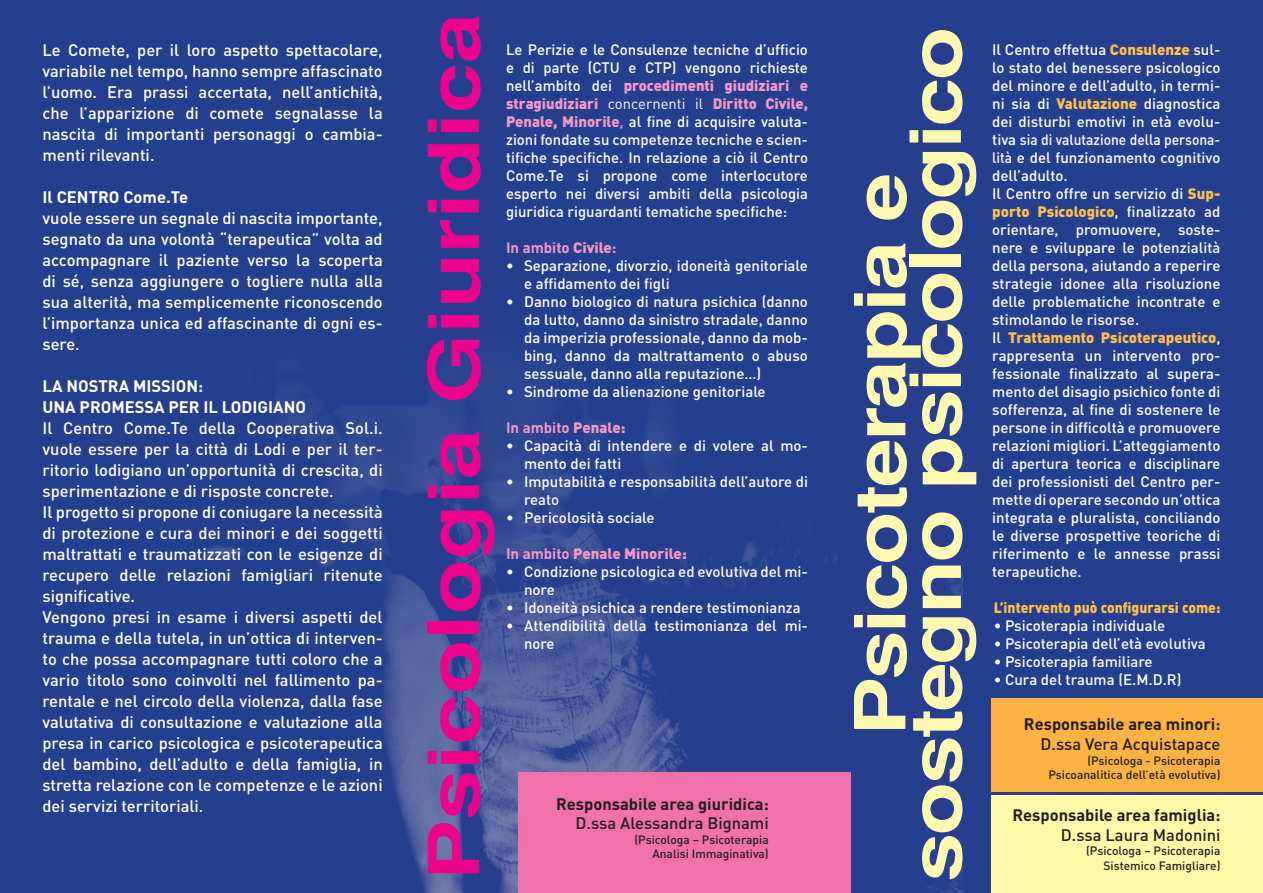
<style>
.page{position:relative;width:1263px;height:893px;background:#253f8e}
.page>*{position:absolute;margin:0;border:0;box-sizing:border-box;transform-origin:0 0}
.t1{font:700 70.5px "Helvetica";letter-spacing:-.03em;color:#fff8b0;scale:1.25 1}
.t2{font:700 70.5px "Helvetica";color:#ed028c;scale:1.28 1}
.t3{font:500 16.5px/21px "DIN";color:#fff;text-align:justify}
.t4{font:700 16.5px/19.8px "DIN";color:#231f20;text-align:right}
.t5{font:700 16.5px "DIN";color:#fff}
.t6{font:500 15px/18px "DIN";color:#fff;text-align:justify}
.t7{font:900 15px "DIN";color:#fec148;scale:.93 1}
.t8{font:700 15px "DIN";color:#f499c2}
.t9{font:900 15px "DIN";color:#f499c2}
.t10{font:500 12px "DIN";color:#231f20}
.s1{font-weight:900;color:#f499c2}
.s2{font-weight:400}
.s3{color:#f499c2}
.s4{font-weight:900}
.s5{font-weight:700}
.s6{font-weight:500}
.s7{font-weight:900;color:#fec148}
</style>
<div class="page">
<img style="left:205px;top:391px;width:757px;height:502px">
<div style="left:518px;top:772px;width:332px;height:121px;background:#f171ab"></div>
<div style="left:992px;top:698px;width:271px;height:94px;background:#fbb242"></div>
<div style="left:992px;top:796px;width:271px;height:97px;background:#fff8a8"></div>
<p class="t3" style="left:43px;top:39px;width:342px">Le Comete, per il loro aspetto spettacolare, variabile nel tempo, hanno sempre affascinato l’uomo. Era prassi accertata, nell’antichità, che l’apparizione di comete segnalasse la</p>
<p class="t3" style="left:43px;top:123px;width:342px">nascita di importanti personaggi o cambia&shy;menti rilevanti.</p>
<p class="t5" style="left:43px;top:186px;width:147px">Il CENTRO Come.Te</p>
<p class="t3" style="left:43px;top:207px;width:342px">vuole essere un segnale di nascita importante, segnato da una volontà “terapeutica” volta ad accompagnare il paziente verso la scoperta di sé, senza aggiungere o togliere nulla alla sua alterità, ma semplicemente riconoscendo l’importanza unica ed affascinante di ogni es&shy;sere.</p>
<p class="t5" style="left:43px;top:375px;width:162px">LA NOSTRA MISSION:</p>
<p class="t5" style="left:43px;top:396px;width:265px">UNA PROMESSA PER IL LODIGIANO</p>
<p class="t3" style="left:43px;top:417px;width:342px">Il Centro Come.Te della Cooperativa Sol.i. vuole essere per la città di Lodi e per il ter&shy;ritorio lodigiano un’opportunità di crescita, di sperimentazione e di risposte concrete.</p>
<p class="t3" style="left:43px;top:501px;width:342px">Il progetto si propone di coniugare la necessità di protezione e cura dei minori e dei soggetti maltrattati e traumatizzati con le esigenze di recupero delle relazioni famigliari ritenute significative.</p>
<p class="t3" style="left:43px;top:606px;width:342px">Vengono presi in esame i diversi aspetti del trauma e della tutela, in un’ottica di interven&shy;to che possa accompagnare tutti coloro che a vario titolo sono coinvolti nel fallimento pa&shy;rentale e nel circolo della violenza, dalla fase valutativa di consultazione e valutazione alla presa in carico psicologica e psicoterapeutica del bambino, dell’adulto e della famiglia, in stretta relazione con le competenze e le azioni dei servizi territoriali.</p>
<p class="t2" style="left:413px;top:880px;width:679px;rotate:-90deg">Psicologia Giuridica</p>
<p class="t6" style="left:506px;top:40px;width:303px">Le Perizie e le Consulenze tecniche d’ufficio e di parte (CTU e CTP) vengono richieste nell’ambito dei <span class="s1">procedimenti giudiziari e stragiudiziari</span> <span class="s2">concernenti il</span> <span class="s1">Diritto Civile, Penale, Minorile</span><span class="s3">,</span> al fine di acquisire valuta&shy;zioni fondate su competenze tecniche e scien&shy;tifiche specifiche. In relazione a ciò il Centro</p>
<p class="t6" style="left:506px;top:166px;width:303px">Come.Te si propone come interlocutore</p>
<p class="t6" style="left:506px;top:184px;width:303px">esperto nei diversi ambiti della psicologia</p>
<p class="t6" style="left:506px;top:202px;width:283px">giuridica riguardanti tematiche specifiche:</p>
<p class="t8" style="left:506px;top:238px;width:112px">In ambito <span class="s4">Civile</span>:</p>
<p class="t6" style="left:524px;top:256px;width:285px;text-indent:-18px">• Separazione, divorzio, idoneità genitoriale e affidamento dei figli</p>
<p class="t6" style="left:524px;top:292px;width:285px;text-indent:-18px">• Danno biologico di natura psichica (danno da lutto, danno da sinistro stradale, danno da imperizia professionale, danno da mob&shy;bing, danno da maltrattamento o abuso sessuale, danno alla reputazione…)</p>
<p class="t6" style="left:506px;top:382px;width:261px">• Sindrome da alienazione genitoriale</p>
<p class="t8" style="left:506px;top:418px;width:121px">In ambito <span class="s4">Penale:</span></p>
<p class="t6" style="left:524px;top:436px;width:285px;text-indent:-18px">• Capacità di intendere e di volere al mo&shy;mento dei fatti</p>
<p class="t6" style="left:524px;top:472px;width:285px;text-indent:-18px">• Imputabilità e responsabilità dell’autore di reato</p>
<p class="t6" style="left:506px;top:508px;width:150px">• Pericolosità sociale</p>
<p class="t9" style="left:506px;top:543px;width:182px"><span class="s5">In ambito</span> Penale Minorile:</p>
<p class="t6" style="left:524px;top:562px;width:285px;text-indent:-18px">• Condizione psicologica ed evolutiva del mi&shy;nore</p>
<p class="t6" style="left:506px;top:598px;width:296px">• Idoneità psichica a rendere testimonianza</p>
<p class="t6" style="left:524px;top:616px;width:285px;text-indent:-18px">• Attendibilità della testimonianza del mi&shy;nore</p>
<p class="t4" style="left:556px;top:793px;width:214px">Responsabile area giuridica:<br><span class="s6">D.ssa Alessandra Bignami</span></p>
<p class="t10" style="left:634px;top:832px;width:136px">(Psicologa – Psicoterapia</p>
<p class="t10" style="left:652px;top:846px;width:118px">Analisi Immaginativa)</p>
<p class="t1" style="left:895px;top:882px;width:686px;rotate:-90deg">sostegno psicologico</p>
<p class="t1" style="left:839px;top:736px;width:452px;rotate:-90deg">Psicoterapia e</p>
<p class="t6" style="left:992px;top:40px;width:230px">Il Centro effettua <span class="s7">Consulenze</span> sul&shy;lo stato del benessere psicologico del minore e dell’adulto, in termi&shy;ni sia di <span class="s7">Valutazione</span> diagnostica dei disturbi emotivi in età evolu&shy;tiva sia di valutazione della persona&shy;lità e del funzionamento cognitivo dell’adulto.</p>
<p class="t6" style="left:992px;top:184px;width:230px">Il Centro offre un servizio di <span class="s7">Sup&shy;porto Psicologico</span>, finalizzato ad orientare, promuovere, soste&shy;nere e sviluppare le potenzialità della persona, aiutando a reperire strategie idonee alla risoluzione delle problematiche incontrate e stimolando le risorse.</p>
<p class="t6" style="left:992px;top:328px;width:230px">Il <span class="s7">Trattamento Psicoterapeutico</span>, rappresenta un intervento pro&shy;fessionale finalizzato al supera&shy;mento del disagio psichico fonte di sofferenza, al fine di sostenere le persone in difficoltà e promuovere relazioni migliori. L’atteggiamento di apertura teorica e disciplinare dei professionisti del Centro per&shy;mette di operare secondo un’ottica integrata e pluralista, conciliando le diverse prospettive teoriche di riferimento e le annesse prassi terapeutiche.</p>
<p class="t7" style="left:994px;top:598px;width:245px">L’intervento può configurarsi come:</p>
<p class="t6" style="left:994px;top:616px;width:173px">• Psicoterapia individuale</p>
<p class="t6" style="left:994px;top:634px;width:214px">• Psicoterapia dell’età evolutiva</p>
<p class="t6" style="left:994px;top:652px;width:160px">• Psicoterapia familiare</p>
<p class="t6" style="left:994px;top:670px;width:189px">• Cura del trauma (E.M.D.R)</p>
<p class="t4" style="left:1024px;top:714px;width:198px">Responsabile area minori:<br><span class="s6">D.ssa Vera Acquistapace</span></p>
<p class="t10" style="left:1087px;top:752px;width:135px">(Psicologa - Psicoterapia</p>
<p class="t10" style="left:1048px;top:767px;width:174px">Psicoanalitica dell’età evolutiva)</p>
<p class="t4" style="left:1012px;top:805px;width:210px">Responsabile area famiglia:<br><span class="s6">D.ssa Laura Madonini</span></p>
<p class="t10" style="left:1086px;top:843px;width:136px">(Psicologa – Psicoterapia</p>
<p class="t10" style="left:1103px;top:858px;width:118px">Sistemico Famigliare)</p>
</div>
